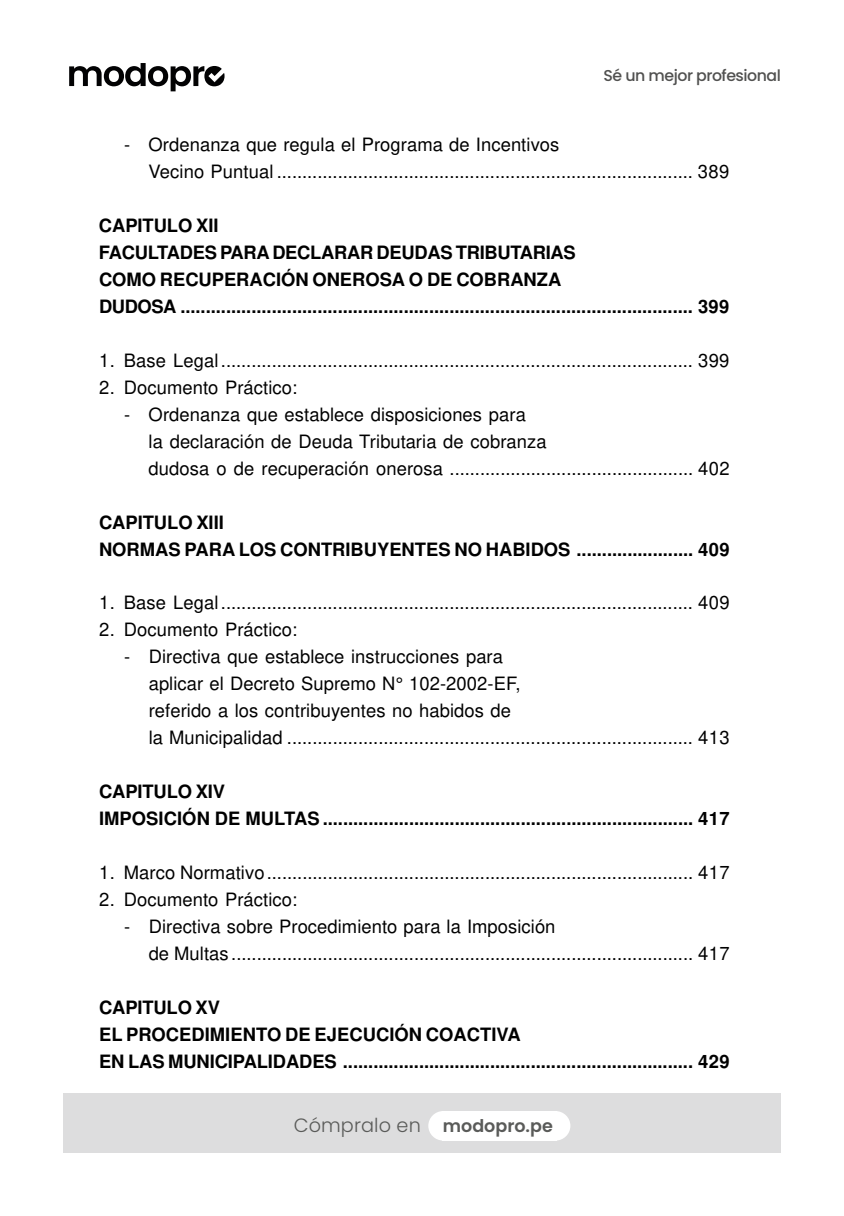
<style>
.page{position:relative;width:844px;height:1216px;background:#fff}
.page>*{position:absolute;margin:0;border:0;box-sizing:border-box;transform-origin:0 0}
.t1{font:300 19.25px "Poppins";letter-spacing:.005em;color:#5a5b59}
.t2{font:18.38px/26.9px "Helvetica";letter-spacing:.005em;color:#000}
.t3{font:700 18.38px/26.9px "Helvetica";color:#000}
.t4{font:500 15.75px "Poppins";letter-spacing:-.03em;color:#515150}
.s1{font-weight:600;font-size:17.5px}
</style>
<div class="page">
<div style="left:63px;top:1093px;width:717px;height:59px;background:#ddddde"></div>
<div style="left:428px;top:1110px;width:30px;height:30px;background:#fff;border-radius:50%"></div>
<div style="left:540px;top:1110px;width:30px;height:30px;background:#fff;border-radius:50%"></div>
<div style="left:441px;top:1111px;width:115px;height:29px;background:#fff"></div>
<svg style="left:69px;top:63px;width:155px;height:28px"></svg>
<p class="t4" style="left:603px;top:66px;width:179px">Sé un mejor profesional</p>
<p class="t2" style="left:148px;top:131px;width:582px;text-indent:-25px">- Ordenanza que regula el Programa de Incentivos<br>Vecino Puntual .................................................................................. 389</p>
<p class="t3" style="left:99px;top:212px;width:632px">CAPITULO XII<br>FACULTADES PARA DECLARAR DEUDAS TRIBUTARIAS<br>COMO RECUPERACIÓN ONEROSA O DE COBRANZA<br>DUDOSA ..................................................................................................... 399</p>
<p class="t2" style="left:99px;top:347px;width:632px">1. Base Legal............................................................................................. 399</p>
<p class="t2" style="left:99px;top:374px;width:199px">2. Documento Práctico:</p>
<p class="t2" style="left:149px;top:400px;width:582px;text-indent:-25px">- Ordenanza que establece disposiciones para<br>la declaración de Deuda Tributaria de cobranza<br>dudosa o de recuperación onerosa ................................................ 402</p>
<p class="t3" style="left:99px;top:508px;width:632px">CAPITULO XIII<br>NORMAS PARA LOS CONTRIBUYENTES NO HABIDOS ....................... 409</p>
<p class="t2" style="left:99px;top:589px;width:632px">1. Base Legal............................................................................................. 409</p>
<p class="t2" style="left:99px;top:616px;width:199px">2. Documento Práctico:</p>
<p class="t2" style="left:149px;top:643px;width:582px;text-indent:-25px">- Directiva que establece instrucciones para<br>aplicar el Decreto Supremo N° 102-2002-EF,<br>referido a los contribuyentes no habidos de<br>la Municipalidad ................................................................................ 413</p>
<p class="t3" style="left:99px;top:778px;width:631px">CAPITULO XIV<br>IMPOSICIÓN DE MULTAS ......................................................................... 417</p>
<p class="t2" style="left:99px;top:859px;width:631px">1. Marco Normativo.................................................................................... 417</p>
<p class="t2" style="left:99px;top:885px;width:199px">2. Documento Práctico:</p>
<p class="t2" style="left:149px;top:912px;width:582px;text-indent:-25px">- Directiva sobre Procedimiento para la Imposición<br>de Multas ........................................................................................... 417</p>
<p class="t3" style="left:99px;top:993px;width:631px">CAPITULO XV<br>EL PROCEDIMIENTO DE EJECUCIÓN COACTIVA<br>EN LAS MUNICIPALIDADES ..................................................................... 429</p>
<p class="t1" style="left:294px;top:1113px;width:260px">Cómpralo en <span class="s1">modopro.pe</span></p>
</div>
